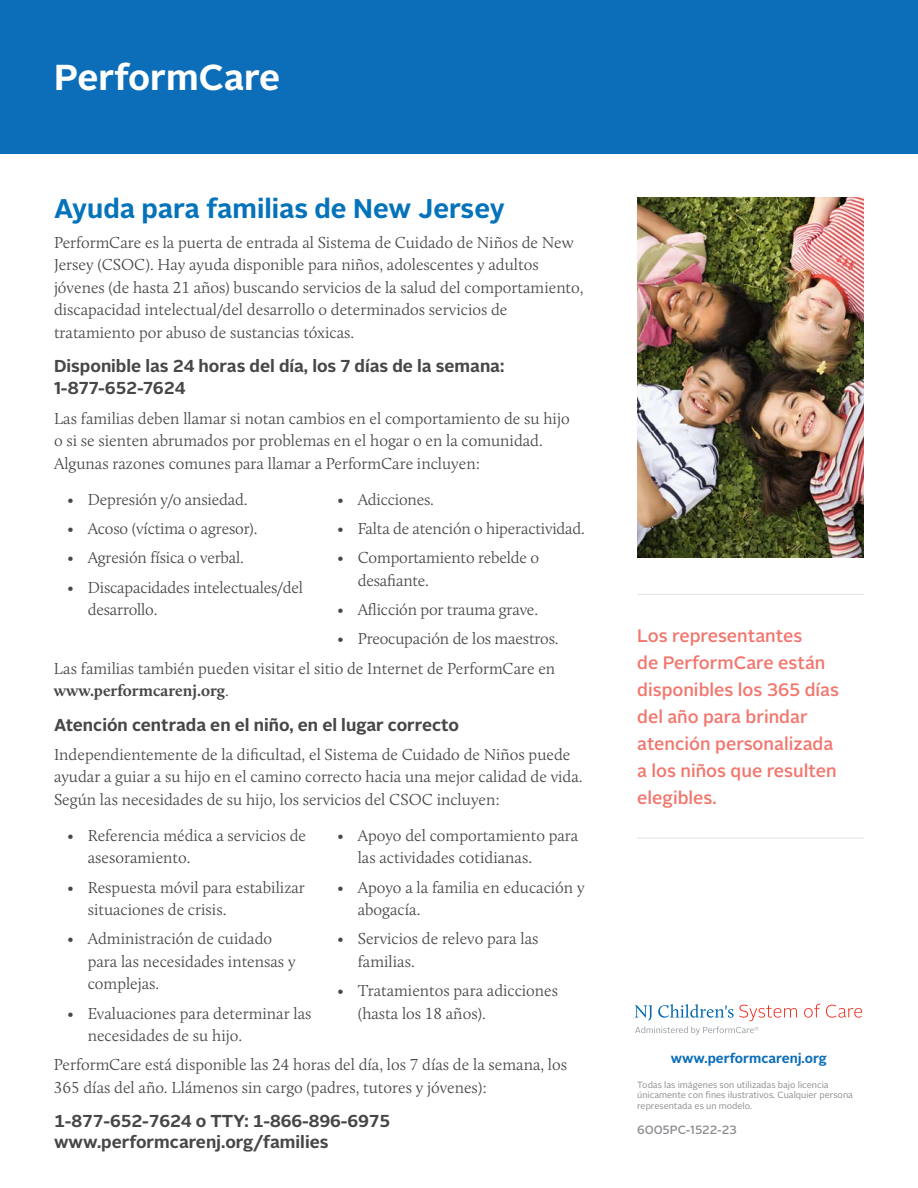
<style>
.page{position:relative;width:918px;height:1188px;background:#fff}
.page>*{position:absolute;margin:0;border:0;box-sizing:border-box;transform-origin:0 0}
.t1{font:700 36px "Alright Sans";color:#fff}
.t2{font:700 27px "Alright Sans";color:#0573ba}
.t3{font:500 18px/27px "Alright Sans";color:#f2766d}
.t4{font:700 17.25px/22.5px "Alright Sans";color:#464748}
.t5{font:300 16.5px/22.5px "Calluna";color:#464748}
.t6{font:700 16.5px "Calluna";color:#464748}
.t7{font:700 13.5px "Alright Sans";color:#0c6eb8}
.t8{font:500 12px "Alright Sans";letter-spacing:-.005em;color:#8b8d90}
.t9{font:9px/10.8px "Alright Sans";color:#8b8d90}
.s1{font-weight:300}
</style>
<div class="page">
<div style="left:0;top:0;width:918px;height:153px;background:#0c6eb8"></div>
<img style="left:637px;top:198px;width:227px;height:359px">
<hr style="left:637px;top:594px;width:227px;height:1px;background:#e1e2e4">
<hr style="left:637px;top:838px;width:227px;height:1px;background:#e1e2e4">
<svg style="left:804px;top:1004px;width:58px;height:14px"></svg>
<svg style="left:635px;top:1004px;width:162px;height:31px"></svg>
<h1 class="t1" style="left:54px;top:53px;width:228px">PerformCare</h1>
<h2 class="t2" style="left:54px;top:190px;width:452px">Ayuda para familias de New Jersey</h2>
<p class="t5" style="left:54px;top:231px;width:531px">PerformCare es la puerta de entrada al Sistema de Cuidado de Niños de New Jersey (CSOC). Hay ayuda disponible para niños, adolescentes y adultos jóvenes (de hasta 21 años) buscando servicios de la salud del comportamiento, discapacidad intelectual/del desarrollo o determinados servicios de tratamiento por abuso de sustancias tóxicas.</p>
<p class="t4" style="left:54px;top:355px;width:452px">Disponible las 24 horas del día, los 7 días de la semana:<br>1-877-652-7624</p>
<p class="t5" style="left:54px;top:407px;width:517px">Las familias deben llamar si notan cambios en el comportamiento de su hijo o si se sienten abrumados por problemas en el hogar o en la comunidad.<br>Algunas razones comunes para llamar a PerformCare incluyen:</p>
<p class="t5" style="left:67px;top:488px;width:182px">• Depresión y/o ansiedad.</p>
<p class="t5" style="left:67px;top:517px;width:192px">• Acoso (víctima o agresor).</p>
<p class="t5" style="left:67px;top:546px;width:178px">• Agresión física o verbal.</p>
<p class="t5" style="left:88px;top:576px;width:217px;text-indent:-20px">• Discapacidades intelectuales/del desarrollo.</p>
<p class="t5" style="left:337px;top:488px;width:98px">• Adicciones.</p>
<p class="t5" style="left:337px;top:517px;width:249px">• Falta de atención o hiperactividad.</p>
<p class="t5" style="left:358px;top:546px;width:183px;text-indent:-20px">• Comportamiento rebelde o desafiante.</p>
<p class="t5" style="left:337px;top:598px;width:202px">• Aflicción por trauma grave.</p>
<p class="t5" style="left:54px;top:624px;width:506px;line-height:29.2px;text-align:right">• Preocupación de los maestros.<br>Las familias también pueden visitar el sitio de Internet de PerformCare en</p>
<p class="t6" style="left:54px;top:680px;width:176px">www.performcarenj.org<span class="s1">.</span></p>
<p class="t4" style="left:54px;top:713px;width:407px">Atención centrada en el niño, en el lugar correcto</p>
<p class="t5" style="left:54px;top:743px;width:530px">Independientemente de la dificultad, el Sistema de Cuidado de Niños puede ayudar a guiar a su hijo en el camino correcto hacia una mejor calidad de vida.<br>Según las necesidades de su hijo, los servicios del CSOC incluyen:</p>
<p class="t5" style="left:88px;top:824px;width:220px;text-indent:-20px">• Referencia médica a servicios de asesoramiento.</p>
<p class="t5" style="left:88px;top:876px;width:219px;text-indent:-20px">• Respuesta móvil para estabilizar situaciones de crisis.</p>
<p class="t5" style="left:88px;top:927px;width:209px;text-indent:-20px">• Administración de cuidado para las necesidades intensas y complejas.</p>
<p class="t5" style="left:88px;top:1002px;width:225px;text-indent:-20px">• Evaluaciones para determinar las necesidades de su hijo.</p>
<p class="t5" style="left:358px;top:824px;width:222px;text-indent:-20px">• Apoyo del comportamiento para las actividades cotidianas.</p>
<p class="t5" style="left:358px;top:876px;width:228px;text-indent:-20px">• Apoyo a la familia en educación y abogacía.</p>
<p class="t5" style="left:358px;top:927px;width:182px;text-indent:-20px">• Servicios de relevo para las familias.</p>
<p class="t5" style="left:358px;top:979px;width:202px;text-indent:-20px">• Tratamientos para adicciones (hasta los 18 años).</p>
<p class="t5" style="left:54px;top:1053px;width:515px">PerformCare está disponible las 24 horas del día, los 7 días de la semana, los<br>365 días del año. Llámenos sin cargo (padres, tutores y jóvenes):</p>
<p class="t4" style="left:54px;top:1111px;width:338px;line-height:21px">1-877-652-7624 o TTY: 1-866-896-6975 www.performcarenj.org/families</p>
<p class="t3" style="left:637px;top:622px;width:203px">Los representantes<br>de PerformCare están disponibles los 365 días del año para brindar atención personalizada a los niños que resulten elegibles.</p>
<p class="t7" style="left:671px;top:1049px;width:158px">www.performcarenj.org</p>
<p class="t9" style="left:637px;top:1079px;width:217px">Todas las imágenes son utilizadas bajo licencia únicamente con fines ilustrativos. Cualquier persona representada es un modelo.</p>
<p class="t8" style="left:637px;top:1122px;width:101px">6005PC-1522-23</p>
</div>
